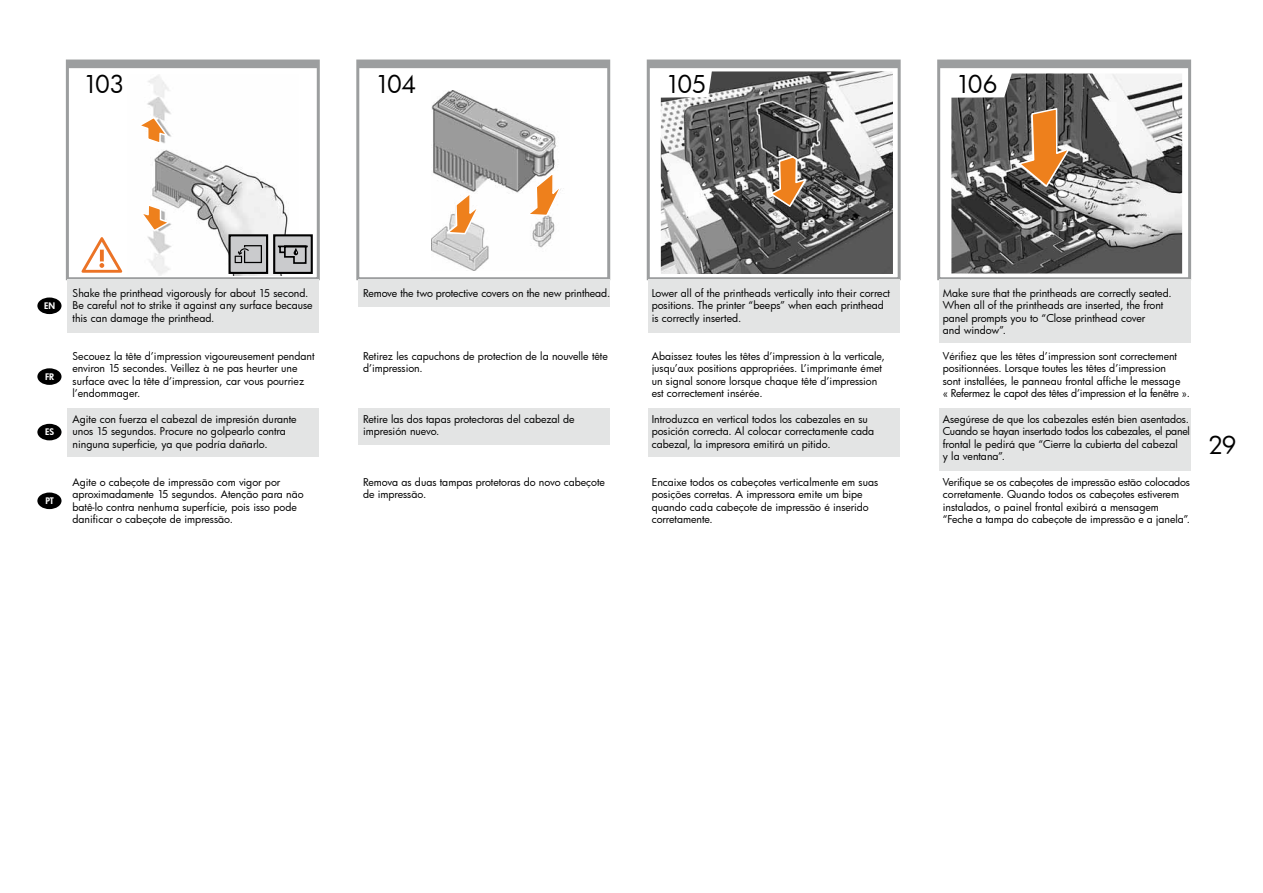
<style>
.page{position:relative;width:1263px;height:893px;background:#fff}
.page>*{position:absolute;margin:0;border:0;box-sizing:border-box;transform-origin:0 0}
.t1{font:24px "Futura Bk";letter-spacing:-.04em;color:#000}
.t2{font:10.5px/12.6px "Futura Bk";letter-spacing:-.005em;color:#000}
.t3{font:8.85px "Futura Hv";letter-spacing:-.005em;color:#fff}
</style>
<div class="page">
<div style="left:66px;top:60px;width:254px;height:220px;border:3px solid #9c9e9f"></div>
<div style="left:356px;top:60px;width:254px;height:220px;border:3px solid #9c9e9f"></div>
<div style="left:647px;top:60px;width:254px;height:220px;border:3px solid #9c9e9f"></div>
<div style="left:937px;top:60px;width:254px;height:220px;border:3px solid #9c9e9f"></div>
<img style="left:951px;top:74px;width:231px;height:200px">
<img style="left:432px;top:91px;width:125px;height:180px">
<img style="left:661px;top:71px;width:232px;height:203px">
<div style="left:67px;top:279px;width:252px;height:54px;background:#e3e4e4"></div>
<div style="left:358px;top:279px;width:251px;height:28px;background:#e3e4e4"></div>
<div style="left:648px;top:279px;width:252px;height:54px;background:#e3e4e4"></div>
<div style="left:939px;top:279px;width:252px;height:64px;background:#e3e4e4"></div>
<div style="left:67px;top:409px;width:252px;height:48px;background:#e3e4e4"></div>
<div style="left:358px;top:409px;width:251px;height:36px;background:#e3e4e4"></div>
<div style="left:648px;top:409px;width:252px;height:48px;background:#e3e4e4"></div>
<div style="left:939px;top:409px;width:252px;height:62px;background:#e3e4e4"></div>
<div style="left:37px;top:297px;width:25px;height:17px;background:#000;border-radius:50%"></div>
<div style="left:37px;top:368px;width:25px;height:17px;background:#000;border-radius:50%"></div>
<div style="left:37px;top:424px;width:25px;height:16px;background:#000;border-radius:50%"></div>
<div style="left:37px;top:492px;width:25px;height:17px;background:#000;border-radius:50%"></div>
<img style="left:147px;top:75px;width:141px;height:201px">
<div style="left:229px;top:235px;width:38px;height:38px;background:#cacbcd"></div>
<div style="left:228px;top:234px;width:40px;height:40px;border:2px solid #000"></div>
<svg style="left:235px;top:245px;width:27px;height:18px"></svg>
<div style="left:274px;top:235px;width:38px;height:38px;background:#cacbcd"></div>
<div style="left:273px;top:234px;width:40px;height:40px;border:2px solid #000"></div>
<svg style="left:277px;top:245px;width:31px;height:19px"></svg>
<svg style="left:444px;top:190px;width:39px;height:45px"></svg>
<svg style="left:524px;top:170px;width:37px;height:47px"></svg>
<svg style="left:1016px;top:107px;width:56px;height:81px;background:#a17955"></svg>
<svg style="left:768px;top:155px;width:41px;height:53px;background:#a98665"></svg>
<svg style="left:141px;top:115px;width:30px;height:30px"></svg>
<svg style="left:143px;top:203px;width:30px;height:30px"></svg>
<svg style="left:81px;top:237px;width:42px;height:36px"></svg>
<h1 class="t1" style="left:83px;top:68px;width:43px">103</h1>
<h1 class="t1" style="left:375px;top:68px;width:43px">104</h1>
<h1 class="t1" style="left:665px;top:68px;width:43px">105</h1>
<h1 class="t1" style="left:956px;top:68px;width:43px">106</h1>
<p class="t3" style="left:44px;top:300px;width:13px">EN</p>
<p class="t3" style="left:45px;top:370px;width:11px">FR</p>
<p class="t3" style="left:45px;top:426px;width:10px">ES</p>
<p class="t3" style="left:45px;top:495px;width:10px">PT</p>
<p class="t2" style="left:72px;top:286px;width:242px">Shake the printhead vigorously for about 15 second.<br>Be careful not to strike it against any surface because this can damage the printhead.</p>
<p class="t2" style="left:72px;top:349px;width:244px">Secouez la tête d’impression vigoureusement pendant environ 15 secondes. Veillez à ne pas heurter une surface avec la tête d’impression, car vous pourriez l’endommager.</p>
<p class="t2" style="left:72px;top:412px;width:226px">Agite con fuerza el cabezal de impresión durante unos 15 segundos. Procure no golpearlo contra ninguna superficie, ya que podría dañarlo.</p>
<p class="t2" style="left:72px;top:475px;width:233px">Agite o cabeçote de impressão com vigor por aproximadamente 15 segundos. Atenção para não batê-lo contra nenhuma superfície, pois isso pode danificar o cabeçote de impressão.</p>
<p class="t2" style="left:363px;top:286px;width:249px">Remove the two protective covers on the new printhead.</p>
<p class="t2" style="left:363px;top:349px;width:246px">Retirez les capuchons de protection de la nouvelle tête d’impression.</p>
<p class="t2" style="left:363px;top:412px;width:213px">Retire las dos tapas protectoras del cabezal de impresión nuevo.</p>
<p class="t2" style="left:363px;top:475px;width:243px">Remova as duas tampas protetoras do novo cabeçote de impressão.</p>
<p class="t2" style="left:652px;top:286px;width:240px">Lower all of the printheads vertically into their correct positions. The printer “beeps” when each printhead is correctly inserted.</p>
<p class="t2" style="left:652px;top:349px;width:235px">Abaissez toutes les têtes d’impression à la verticale, jusqu’aux positions appropriées. L’imprimante émet un signal sonore lorsque chaque tête d’impression est correctement insérée.</p>
<p class="t2" style="left:652px;top:412px;width:224px">Introduzca en vertical todos los cabezales en su posición correcta. Al colocar correctamente cada cabezal, la impresora emitirá un pitido.</p>
<p class="t2" style="left:652px;top:475px;width:228px">Encaixe todos os cabeçotes verticalmente em suas posições corretas. A impressora emite um bipe quando cada cabeçote de impressão é inserido corretamente.</p>
<p class="t2" style="left:943px;top:286px;width:230px">Make sure that the printheads are correctly seated.<br>When all of the printheads are inserted, the front panel prompts you to “Close printhead cover<br>and window”.</p>
<p class="t2" style="left:943px;top:349px;width:249px">Vérifiez que les têtes d’impression sont correctement positionnées. Lorsque toutes les têtes d’impression<br>sont installées, le panneau frontal affiche le message<br>« Refermez le capot des têtes d’impression et la fenêtre ».</p>
<p class="t2" style="left:943px;top:412px;width:249px">Asegúrese de que los cabezales estén bien asentados.<br>Cuando se hayan insertado todos los cabezales, el panel frontal le pedirá que “Cierre la cubierta del cabezal<br>y la ventana”.</p>
<p class="t2" style="left:943px;top:475px;width:249px">Verifique se os cabeçotes de impressão estão colocados corretamente. Quando todos os cabeçotes estiverem instalados, o painel frontal exibirá a mensagem “Feche a tampa do cabeçote de impressão e a janela”.</p>
<h1 class="t1" style="left:1208px;top:429px;width:30px">29</h1>
</div>
